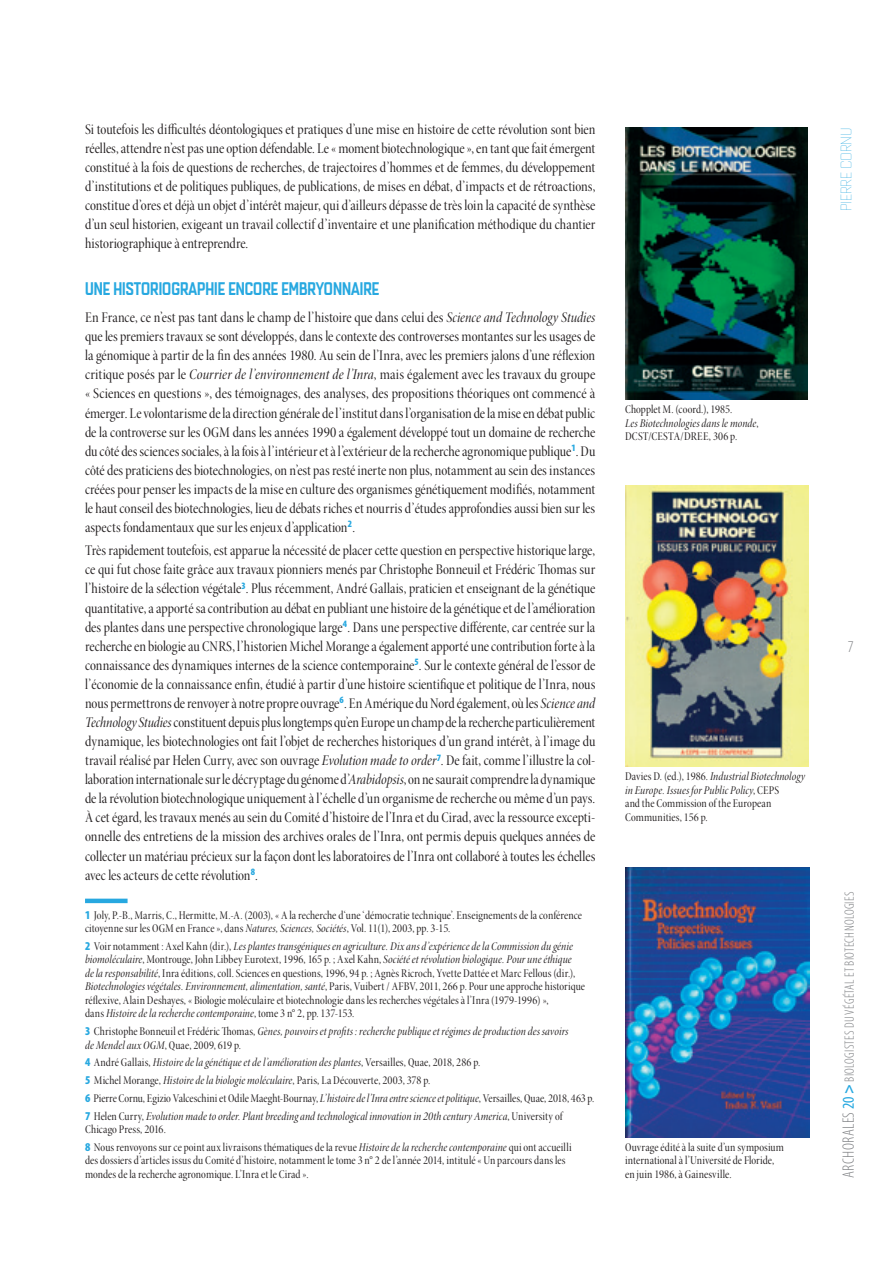
<style>
.page{position:relative;width:893px;height:1263px;background:#fff}
.page>*{position:absolute;margin:0;border:0;box-sizing:border-box;transform-origin:0 0}
.ecrits-T2{font:18px "Quarca Con Med";color:#27a8e0}
.t1{font:300 condensed 16.5px "Myriad Pro";color:#808285}
.texte_courant{font:15px/19px "Minion Pro Cn Disp";color:#231f20;text-align:justify}
.t2{font:15px "Quarca Nor Thi";color:#27a8e0}
.t3{font:300 condensed 13.5px "Myriad Pro";letter-spacing:.02em;color:#808285}
.note{font:12px/13.5px "Minion Pro Cn Disp";letter-spacing:.01em;color:#231f20}
.note-2{font:12px/13.5px "Minion Pro Cn It Disp";letter-spacing:.01em;color:#231f20}
.ok_légende{font:12px/13.5px "Minion Pro Cn Disp";letter-spacing:.01em;color:#231f20}
.s1{font-family:"Minion Pro Cn It Disp"}
.s2{font-family:"Myriad Pro";font-weight:900;font-stretch:condensed;color:#27a8e0}
.s3{font-family:"Minion Pro Cn Disp"}
.s4{font-size:16.5px}
.s5{font-weight:400;font-size:16.5px;color:#27a8e0}
.s6{font-weight:700;font-size:16.5px;color:#27a8e0}
</style>
<div class="page">
<hr style="left:85px;top:899px;width:43px;height:4px;background:#27a8e0">
<img style="left:625px;top:128px;width:183px;height:272px">
<img style="left:625px;top:486px;width:183px;height:281px">
<img style="left:626px;top:868px;width:183px;height:269px">
<p class="texte_courant" style="left:85px;top:120px;width:512px">Si toutefois les difficultés déontologiques et pratiques d’une mise en histoire de cette révolution sont bien réelles, attendre n’est pas une option défendable. Le « moment biotechnologique », en tant que fait émergent constitué à la fois de questions de recherches, de trajectoires d’hommes et de femmes, du développement d’institutions et de politiques publiques, de publications, de mises en débat, d’impacts et de rétroactions, constitue d’ores et déjà un objet d’intérêt majeur, qui d’ailleurs dépasse de très loin la capacité de synthèse d’un seul historien, exigeant un travail collectif d’inventaire et une planification méthodique du chantier historiographique à entreprendre.</p>
<p class="ecrits-T2" style="left:85px;top:277px;width:296px">UNE HISTORIOGRAPHIE ENCORE EMBRYONNAIRE</p>
<p class="texte_courant" style="left:85px;top:308px;width:512px">En France, ce n’est pas tant dans le champ de l’histoire que dans celui des <span class="s1">Science and Technology Studies </span>que les premiers travaux se sont développés, dans le contexte des controverses montantes sur les usages de la génomique à partir de la fin des années 1980. Au sein de l’Inra, avec les premiers jalons d’une réflexion critique posés par le <span class="s1">Courrier de l’environnement de l’Inra</span>, mais également avec les travaux du groupe « Sciences en questions », des témoignages, des analyses, des propositions théoriques ont commencé à émerger. Le volontarisme de la direction générale de l’institut dans l’organisation de la mise en débat public de la controverse sur les OGM dans les années 1990 a également développé tout un domaine de recherche du côté des sciences sociales, à la fois à l’intérieur et à l’extérieur de la recherche agronomique publique<sup>1</sup>. Du côté des praticiens des biotechnologies, on n’est pas resté inerte non plus, notamment au sein des instances créées pour penser les impacts de la mise en culture des organismes génétiquement modifiés, notamment le haut conseil des biotechnologies, lieu de débats riches et nourris d’études approfondies aussi bien sur les aspects fondamentaux que sur les enjeux d’application<sup>2</sup>.</p>
<p class="texte_courant" style="left:85px;top:541px;width:512px">Très rapidement toutefois, est apparue la nécessité de placer cette question en perspective historique large, ce qui fut chose faite grâce aux travaux pionniers menés par Christophe Bonneuil et Frédéric Thomas sur l’histoire de la sélection végétale<sup>3</sup>. Plus récemment, André Gallais, praticien et enseignant de la génétique quantitative, a apporté sa contribution au débat en publiant une histoire de la génétique et de l’amélioration des plantes dans une perspective chronologique large<sup>4</sup>. Dans une perspective différente, car centrée sur la recherche en biologie au CNRS, l’historien Michel Morange a également apporté une contribution forte à la connaissance des dynamiques internes de la science contemporaine<sup>5</sup>. Sur le contexte général de l’essor de l’économie de la connaissance enfin, étudié à partir d’une histoire scientifique et politique de l’Inra, nous nous permettrons de renvoyer à notre propre ouvrage<sup>6</sup>. En Amérique du Nord également, où les <span class="s1">Science and Technology Studies</span> constituent depuis plus longtemps qu’en Europe un champ de la recherche particulièrement dynamique, les biotechnologies ont fait l’objet de recherches historiques d’un grand intérêt, à l’image du travail réalisé par Helen Curry, avec son ouvrage <span class="s1">Evolution made to order</span><sup>7</sup>. De fait, comme l’illustre la col&shy;laboration internationale sur le décryptage du génome d’<span class="s1">Arabidopsis</span>, on ne saurait comprendre la dynamique de la révolution biotechnologique uniquement à l’échelle d’un organisme de recherche ou même d’un pays.<br>À cet égard, les travaux menés au sein du Comité d’histoire de l’Inra et du Cirad, avec la ressource excepti&shy;onnelle des entretiens de la mission des archives orales de l’Inra, ont permis depuis quelques années de collecter un matériau précieux sur la façon dont les laboratoires de l’Inra ont collaboré à toutes les échelles avec les acteurs de cette révolution<sup>8</sup>.</p>
<p class="note" style="left:85px;top:908px;width:498px"><span class="s2">1</span> Joly, P.-B., Marris, C., Hermitte, M.-A. (2003), « A la recherche d‘une ‘démocratie technique’. Enseignements de la conférence citoyenne sur les OGM en France », dans <span class="s1">Natures, Sciences, Sociétés</span>, Vol. 11(1), 2003, pp. 3-15.</p>
<p class="note" style="left:85px;top:940px;width:501px"><span class="s2">2</span> Voir notamment : Axel Kahn (dir.), <span class="s1">Les plantes transgéniques en agriculture. Dix ans d’expérience de la Commission du génie biomoléculaire</span>, Montrouge, John Libbey Eurotext, 1996, 165 p. ; Axel Kahn, <span class="s1">Société et révolution biologique. Pour une éthique<br>de la responsabilité</span>, Inra éditions, coll. Sciences en questions, 1996, 94 p. ; Agnès Ricroch, Yvette Dattée et Marc Fellous (dir.), <span class="s1">Biotechnologies végétales. Environnement, alimentation, santé</span>, Paris, Vuibert / AFBV, 2011, 266 p. Pour une approche historique réflexive, Alain Deshayes, « Biologie moléculaire et biotechnologie dans les recherches végétales à l’Inra (1979-1996) »,<br>dans <span class="s1">Histoire de la recherche contemporaine</span>, tome 3 n° 2, pp. 137-153.</p>
<p class="note-2" style="left:85px;top:1025px;width:485px"><span class="s2">3</span> <span class="s3">Christophe Bonneuil et Frédéric Thomas,</span> Gènes, pouvoirs et profits : recherche publique et régimes de production des savoirs de Mendel aux OGM<span class="s3">, Quae, 2009, 619 p.</span></p>
<p class="note-2" style="left:85px;top:1056px;width:397px"><span class="s2">4</span> <span class="s3">André Gallais,</span> Histoire de la génétique et de l’amélioration des plantes<span class="s3">, Versailles, Quae, 2018, 286 p.</span></p>
<p class="note" style="left:85px;top:1074px;width:347px"><span class="s2">5</span> Michel Morange, <span class="s1">Histoire de la biologie moléculaire</span>, Paris, La Découverte, 2003, 378 p.</p>
<p class="note" style="left:85px;top:1092px;width:511px"><span class="s2">6</span> Pierre Cornu, Egizio Valceschini et Odile Maeght-Bournay, <span class="s1">L’histoire de l’Inra entre science et politique</span>, Versailles, Quae, 2018, 463 p.</p>
<p class="note-2" style="left:85px;top:1109px;width:479px"><span class="s2">7</span> <span class="s3">Helen Curry,</span> Evolution made to order. Plant breeding and technological innovation in 20th century America<span class="s3">, University of<br>Chicago Press, 2016.</span></p>
<p class="note" style="left:85px;top:1141px;width:488px"><span class="s2">8</span> Nous renvoyons sur ce point aux livraisons thématiques de la revue <span class="s1">Histoire de la recherche contemporaine</span> qui ont accueilli des dossiers d’articles issus du Comité d’histoire, notamment le tome 3 n° 2 de l’année 2014, intitulé « Un parcours dans les mondes de la recherche agronomique. L’Inra et le Cirad ».</p>
<p class="ok_légende" style="left:625px;top:403px;width:135px">Chopplet M. (coord.), 1985.<br><span class="s1">Les Biotechnologies dans le monde</span>,<br>DCST/CESTA/DREE, 306 p.</p>
<p class="ok_légende" style="left:625px;top:770px;width:181px">Davies D. (ed.), 1986. <span class="s1">Industrial Biotechnology in Europe. Issues for Public Policy</span>, CEPS<br>and the Commission of the European Communities, 156 p.</p>
<p class="ok_légende" style="left:625px;top:1140px;width:160px">Ouvrage édité à la suite d’un symposium international à l’Université de Floride, en juin 1986, à Gainesville.</p>
<p class="t2" style="left:838px;top:211px;width:85px;rotate:-90deg">PIERRE CORNU</p>
<p class="t1" style="left:848px;top:638px;width:7px">7</p>
<p class="t3" style="left:842px;top:1178px;width:288px;rotate:-90deg"><span class="s4">ARCHORALES</span><span class="s5">20</span> <span class="s6">&gt;</span> BIOLOGISTES DU VÉGÉTAL ET BIOTECHNOLOGIES</p>
</div>
